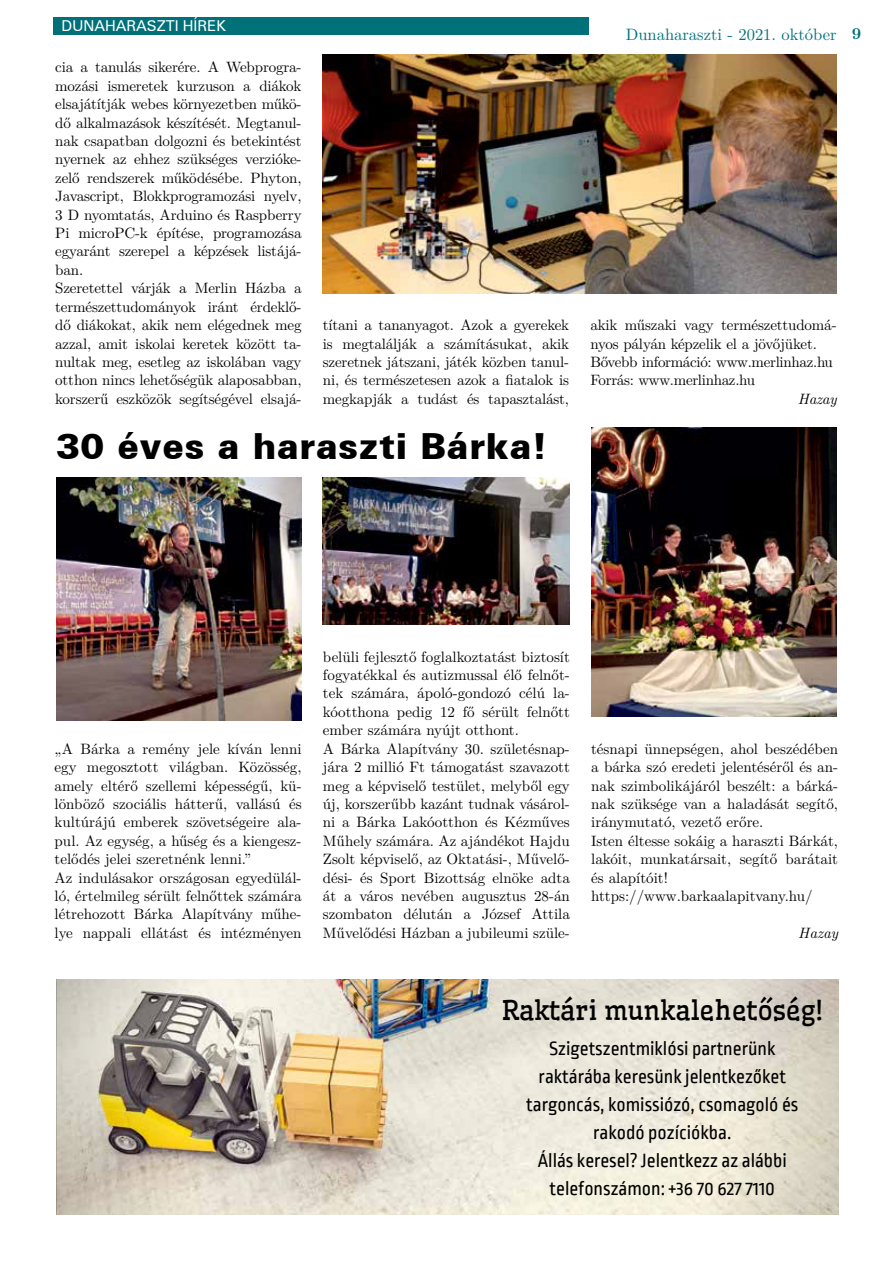
<style>
.page{position:relative;width:893px;height:1263px;background:#fff}
.page>*{position:absolute;margin:0;border:0;box-sizing:border-box;transform-origin:0 0}
.t1{font:36px "Zurich Blk PFL";letter-spacing:.02em;color:#000}
.t2{font:26.7px "Wellfleet";color:#000}
.t3{font:20.25px/27.9px "Ropa Sans";color:#000;text-align:center}
.t4{font:16.5px "LM Roman 10";color:#007079}
.t5{font:15px/18.5px "LM Roman 10";color:#000}
.t6{font:15px/18.5px "LM Roman 10";letter-spacing:-.02em;color:#000}
.t7{font:15px "Zurich PFL";color:#fff}
.t8{font:italic 15px "LM Roman 10";letter-spacing:-.01em;color:#000}
.s1{font-weight:700}
</style>
<div class="page">
<div style="left:53px;top:17px;width:536px;height:18px;background:#007079"></div>
<img style="left:56px;top:979px;width:782px;height:236px">
<img style="left:323px;top:55px;width:514px;height:239px">
<img style="left:56px;top:478px;width:246px;height:242px">
<img style="left:591px;top:428px;width:246px;height:288px">
<img style="left:323px;top:477px;width:247px;height:147px">
<p class="t7" style="left:62px;top:15px;width:166px">DUNAHARASZTI HÍREK</p>
<p class="t5" style="left:55px;top:57px;width:248px">cia a tanulás sikerére. A Webprogra&shy;mozási ismeretek kurzuson a diákok elsajátítják webes környezetben műkö&shy;dő alkalmazások készítését. Megtanul&shy;nak csapatban dolgozni és betekintést nyernek az ehhez szükséges verzióke&shy;zelő rendszerek működésébe. Phyton, Javascript, Blokkprogramozási nyelv, 3 D nyomtatás, Arduino és Raspberry Pi microPC-k építése, programozása egyaránt szerepel a képzések listájá&shy;ban.<br>Szeretettel várják a Merlin Házba a természettudományok iránt érdeklő&shy;dő diákokat, akik nem elégednek meg azzal, amit iskolai keretek között ta&shy;nultak meg, esetleg az iskolában vagy otthon nincs lehetőségük alaposabban, korszerű eszközök segítségével elsajá-</p>
<p class="t4" style="left:626px;top:21px;width:237px">Dunaharaszti - 2021. október <span class="s1">9</span></p>
<p class="t5" style="left:323px;top:315px;width:248px;text-align:justify">títani a tananyagot. Azok a gyerekek is megtalálják a számításukat, akik szeretnek játszani, játék közben tanul&shy;ni, és természetesen azok a fiatalok is megkapják a tudást és tapasztalást,</p>
<p class="t6" style="left:590px;top:315px;width:248px">akik műszaki vagy természettudomá&shy;nyos pályán képzelik el a jövőjüket.<br>Bővebb információ: www.merlinhaz.hu Forrás: www.merlinhaz.hu</p>
<p class="t8" style="left:798px;top:387px;width:40px">Hazay</p>
<h1 class="t1" style="left:56px;top:422px;width:492px">30 éves a haraszti Bárka!</h1>
<p class="t5" style="left:55px;top:738px;width:249px">„A Bárka a remény jele kíván lenni egy megosztott világban. Közösség, amely eltérő szellemi képességű, kü&shy;lönböző szociális hátterű, vallású és kultúrájú emberek szövetségeire ala&shy;pul. Az egység, a hűség és a kiengesz&shy;telődés jelei szeretnénk lenni.”<br>Az indulásakor országosan egyedülál&shy;ló, értelmileg sérült felnőttek számára létrehozott Bárka Alapítvány műhe&shy;lye nappali ellátást és intézményen</p>
<p class="t5" style="left:323px;top:646px;width:248px">belüli fejlesztő foglalkoztatást biztosít fogyatékkal és autizmussal élő felnőt&shy;tek számára, ápoló-gondozó célú la&shy;kóotthona pedig 12 fő sérült felnőtt ember számára nyújt otthont.<br>A Bárka Alapítvány 30. születésnap&shy;jára 2 millió Ft támogatást szavazott meg a képviselő testület, melyből egy új, korszerűbb kazánt tudnak vásárol&shy;ni a Bárka Lakóotthon és Kézműves Műhely számára. Az ajándékot Hajdu Zsolt képviselő, az Oktatási-, Művelő&shy;dési- és Sport Bizottság elnöke adta át a város nevében augusztus 28-án szombaton délután a József Attila Művelődési Házban a jubileumi szüle-</p>
<p class="t5" style="left:591px;top:738px;width:248px">tésnapi ünnepségen, ahol beszédében a bárka szó eredeti jelentéséről és an&shy;nak szimbolikájáról beszélt: a bárká&shy;nak szüksége van a haladását segítő, iránymutató, vezető erőre.<br>Isten éltesse sokáig a haraszti Bárkát, lakóit, munkatársait, segítő barátait és alapítóit! https://www.barkaalapitvany.hu/</p>
<p class="t8" style="left:798px;top:921px;width:41px">Hazay</p>
<h2 class="t2" style="left:502px;top:993px;width:322px">Raktári munkalehetőség!</h2>
<h3 class="t3" style="left:526px;top:1035px;width:274px">Szigetszentmiklósi partnerünk raktárába keresünk jelentkezőket targoncás, komissiózó, csomagoló és rakodó pozíciókba.<br>Állás keresel? Jelentkezz az alábbi telefonszámon: +36 70 627 7110</h3>
</div>
